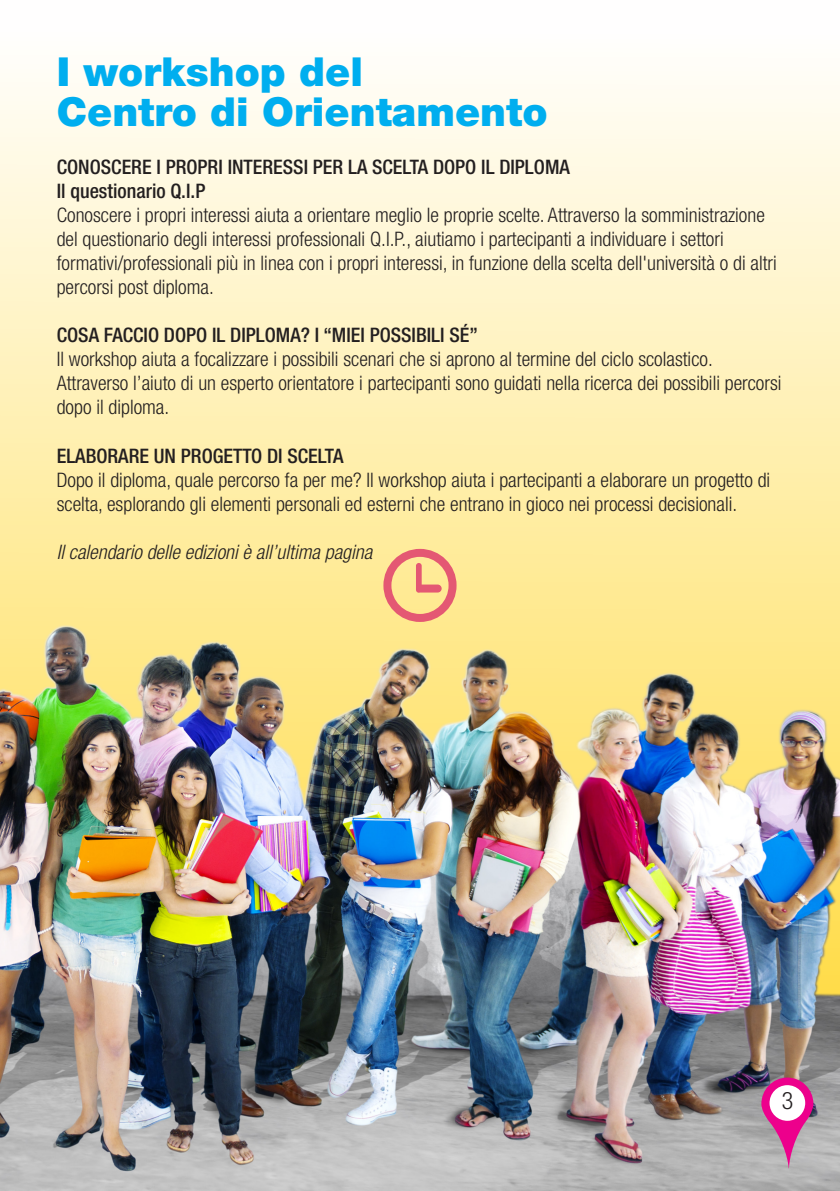
<style>
.page{position:relative;width:840px;height:1191px;background:#fff}
.page>*{position:absolute;margin:0;border:0;box-sizing:border-box;transform-origin:0 0}
.t1{font:900 40px/40px "Helvetica Neue LT Pro";color:#00aeef}
.t2{font:300 condensed 24px "Helvetica Neue LT Pro";color:#231f20}
.t3{font:300 condensed 20px/24px "Helvetica Neue LT Pro";color:#231f20}
.t4{font:500 condensed 20px/24px "Helvetica Neue LT Pro";color:#231f20}
.t5{font:italic 300 condensed 20px "Helvetica Neue LT Pro";color:#231f20}
</style>
<div class="page">
<svg style="left:0;top:78px;width:839px;height:517px;background:#fff3c4"></svg>
<img style="left:0;top:595px;width:839px;height:596px">
<svg style="left:760px;top:1077px;width:53px;height:91px"></svg>
<svg style="left:383px;top:549px;width:73px;height:73px;background:#f5b488"></svg>
<h1 class="t1" style="left:57px;top:51px;width:492px">I workshop del<br>Centro di Orientamento</h1>
<p class="t4" style="left:57px;top:155px;width:514px">CONOSCERE I PROPRI INTERESSI PER LA SCELTA DOPO IL DIPLOMA<br>Il questionario Q.I.P</p>
<p class="t3" style="left:57px;top:203px;width:721px">Conoscere i propri interessi aiuta a orientare meglio le proprie scelte. Attraverso la somministrazione del questionario degli interessi professionali Q.I.P., aiutiamo i partecipanti a individuare i settori formativi/professionali più in linea con i propri interessi, in funzione della scelta dell'università o di altri percorsi post diploma.</p>
<p class="t4" style="left:57px;top:323px;width:422px">COSA FACCIO DOPO IL DIPLOMA? I “MIEI POSSIBILI Sé”</p>
<p class="t3" style="left:57px;top:347px;width:725px">Il workshop aiuta a focalizzare i possibili scenari che si aprono al termine del ciclo scolastico.<br>Attraverso l’aiuto di un esperto orientatore i partecipanti sono guidati nella ricerca dei possibili percorsi dopo il diploma.</p>
<p class="t4" style="left:57px;top:443px;width:288px">ELABORARE UN PROGETTO DI SCELTA</p>
<p class="t3" style="left:57px;top:467px;width:714px">Dopo il diploma, quale percorso fa per me? Il workshop aiuta i partecipanti a elaborare un progetto di scelta, esplorando gli elementi personali ed esterni che entrano in gioco nei processi decisionali.</p>
<p class="t5" style="left:57px;top:540px;width:317px">Il calendario delle edizioni è all’ultima pagina</p>
<p class="t2" style="left:781px;top:1086px;width:13px">3</p>
</div>
